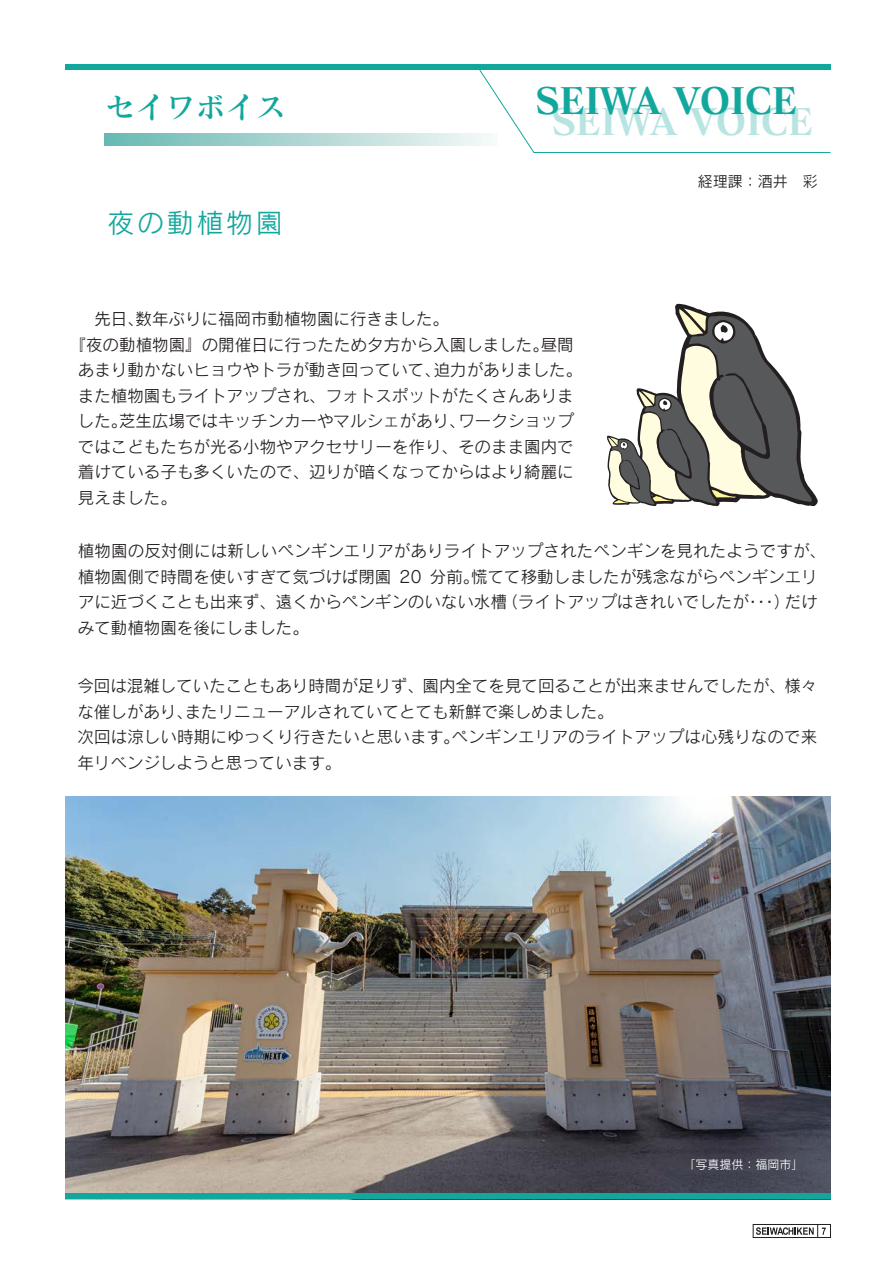
<style>
.page{position:relative;width:893px;height:1263px;background:#fff}
.page>*{position:absolute;margin:0;border:0;box-sizing:border-box;transform-origin:0 0}
.t1{font:36px "Matisse CID EB";color:#12a79d}
.t2{font:30px "Matisse CID DB";color:#12a79d}
.t3{font:27px "Rodin CID M";letter-spacing:.1em;color:#12a79d}
.t4{font:16.5px/25.5px "Rodin CID M";color:#231f20}
.t5{font:15px "Rodin CID M";color:#231f20}
.t6{font:12px "Rodin CID M";color:#fff}
</style>
<div class="page">
<div style="left:753px;top:1224px;width:78px;height:14px;border:1px solid #231f20"></div>
<svg style="left:756px;top:1224px;width:70px;height:14px"></svg>
<img style="left:65px;top:796px;width:765px;height:397px">
<svg style="left:105px;top:134px;width:373px;height:12px;background:#abd6d2"></svg>
<div style="left:65px;top:64px;width:765px;height:5px;background:#12a79d"></div>
<div style="left:65px;top:1193px;width:765px;height:6px;background:#12a79d"></div>
<svg style="left:478px;top:68px;width:353px;height:85px"></svg>
<svg style="left:607px;top:304px;width:211px;height:203px"></svg>
<p class="t2" style="left:106px;top:88px;width:182px">セイワボイス</p>
<p class="t1" style="left:535px;top:79px;width:264px">SEIWA VOICE</p>
<h1 class="t1" style="left:551px;top:100px;width:264px">SEIWA VOICE</h1>
<p class="t3" style="left:107px;top:206px;width:177px">夜の動植物園</p>
<p class="t5" style="left:698px;top:171px;width:122px">経理課：酒井　彩</p>
<p class="t4" style="left:78px;top:306px;width:373px">　先日、数年ぶりに福岡市動植物園に行きました。</p>
<p class="t4" style="left:70px;top:331px;width:506px">『夜の動植物園』の開催日に行ったため夕方から入園しました。昼間</p>
<p class="t4" style="left:78px;top:357px;width:506px">あまり動かないヒョウやトラが動き回っていて、迫力がありました。</p>
<p class="t4" style="left:78px;top:382px;width:497px">また植物園もライトアップされ、フォトスポットがたくさんありま</p>
<p class="t4" style="left:78px;top:408px;width:498px">した。芝生広場ではキッチンカーやマルシェがあり、ワークショップ</p>
<p class="t4" style="left:78px;top:433px;width:497px">ではこどもたちが光る小物やアクセサリーを作り、そのまま園内で</p>
<p class="t4" style="left:78px;top:459px;width:497px">着けている子も多くいたので、辺りが暗くなってからはより綺麗に</p>
<p class="t4" style="left:78px;top:484px;width:101px">見えました。</p>
<p class="t4" style="left:78px;top:538px;width:750px">植物園の反対側には新しいペンギンエリアがありライトアップされたペンギンを見れたようですが、植物園側で時間を使いすぎて気づけば閉園 20 分前。慌てて移動しましたが残念ながらペンギンエリアに近づくことも出来ず、遠くからペンギンのいない水槽（ライトアップはきれいでしたが･･･）だけみて動植物園を後にしました。</p>
<p class="t4" style="left:77px;top:673px;width:741px">今回は混雑していたこともあり時間が足りず、園内全てを見て回ることが出来ませんでしたが、様々な催しがあり、またリニューアルされていてとても新鮮で楽しめました。<br>次回は涼しい時期にゆっくり行きたいと思います。ペンギンエリアのライトアップは心残りなので来年リベンジしようと思っています。</p>
<p class="t6" style="left:683px;top:1157px;width:121px">「写真提供：福岡市」</p>
</div>
